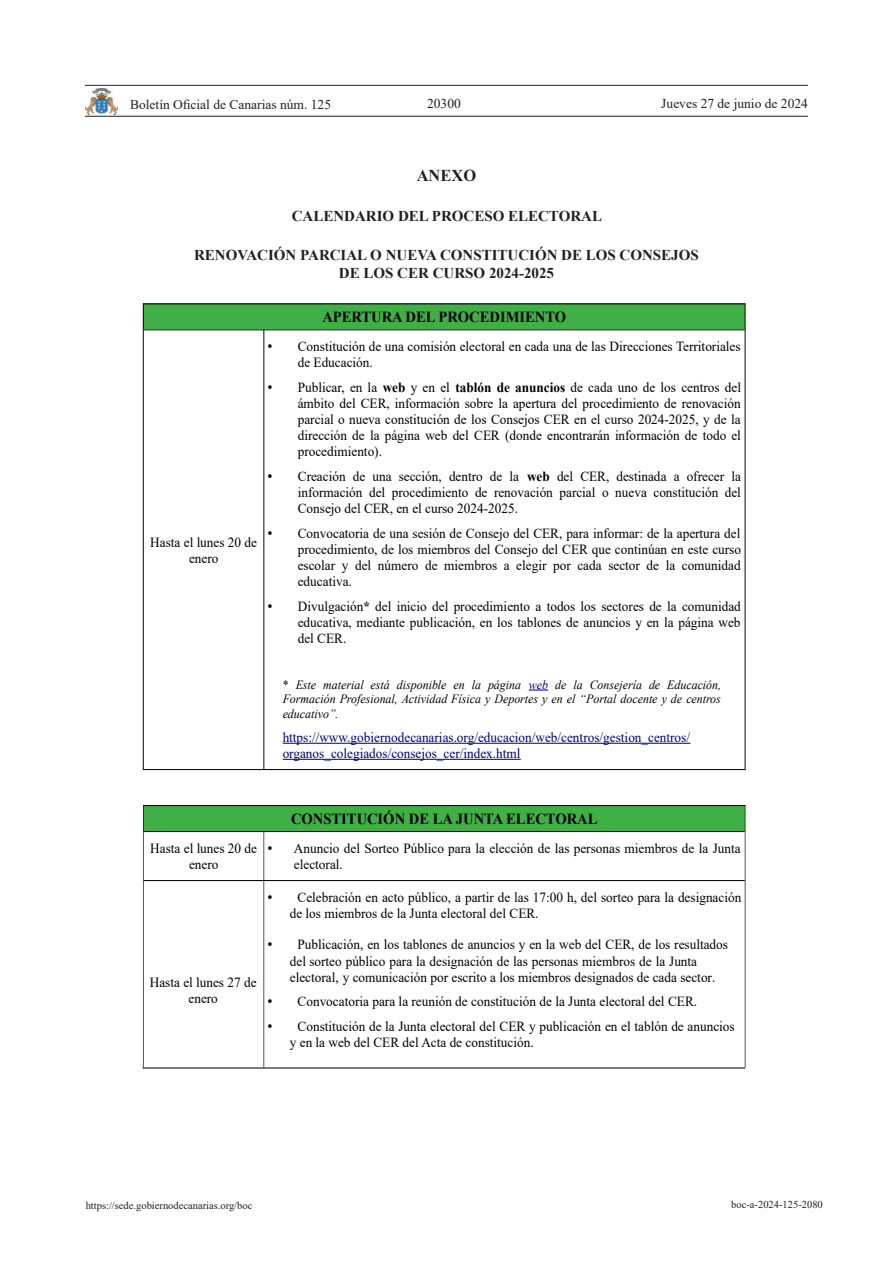
<style>
.page{position:relative;width:893px;height:1263px;background:#fff}
.page>*{position:absolute;margin:0;border:0;box-sizing:border-box;transform-origin:0 0}
.t1{font:700 19.5px "Times New Roman";color:#000;scale:.95 1}
.t2{font:700 16.5px "Times New Roman";color:#231f20}
.t3{font:700 15.3px "Times New Roman";letter-spacing:-.005em;color:#000;scale:.95 1}
.t4{font:700 15px/18px "Times New Roman";color:#231f20;text-align:center}
.t5{font:13.95px/16.2px "Times New Roman";color:#000;scale:.95 1}
.t6{font:13.95px/16px "Times New Roman";color:#000080;scale:.95 1}
.t7{font:13.5px "Times New Roman";color:#231f20}
.t8{font:italic 12.6px/14.4px "Times New Roman";color:#000;text-align:justify;scale:.95 1}
.t9{font:10.5px "Times New Roman";color:#221e1f}
.t10{font:10.5px "Times New Roman";color:#231f20}
.s1{font-weight:700}
.s2{font-style:normal}
.s3{color:#000080}
</style>
<div class="page">
<hr style="left:85px;top:85px;width:723px;height:1px;background:#231f20">
<hr style="left:85px;top:116px;width:723px;height:1px;background:#231f20">
<img style="left:85px;top:89px;width:32px;height:26px">
<div style="left:143px;top:303px;width:602px;height:26px;background:#3faf46"></div>
<div style="left:143px;top:805px;width:602px;height:26px;background:#3faf46"></div>
<hr style="left:143px;top:304px;width:602px;height:1px;background:#000">
<hr style="left:144px;top:329px;width:601px;height:1px;background:#000">
<hr style="left:143px;top:769px;width:602px;height:1px;background:#000">
<hr style="left:143px;top:303px;width:1px;height:467px;background:#000">
<hr style="left:263px;top:329px;width:1px;height:440px;background:#000">
<hr style="left:745px;top:303px;width:1px;height:467px;background:#000">
<svg style="left:529px;top:690px;width:19px;height:1px"></svg>
<hr style="left:283px;top:743px;width:407px;height:1px;background:#000080">
<hr style="left:283px;top:759px;width:238px;height:1px;background:#000080">
<hr style="left:143px;top:805px;width:602px;height:1px;background:#000">
<hr style="left:144px;top:831px;width:601px;height:1px;background:#000">
<hr style="left:144px;top:880px;width:601px;height:1px;background:#000">
<hr style="left:143px;top:806px;width:1px;height:262px;background:#000">
<hr style="left:263px;top:832px;width:1px;height:235px;background:#000">
<hr style="left:745px;top:805px;width:1px;height:263px;background:#000">
<hr style="left:142px;top:1068px;width:603px;height:1px;background:#000">
<p class="t7" style="left:130px;top:94px;width:202px">Boletín Oficial de Canarias núm. 125</p>
<p class="t7" style="left:661px;top:94px;width:148px">Jueves 27 de junio de 2024</p>
<p class="t7" style="left:427px;top:94px;width:35px">20300</p>
<p class="t2" style="left:417px;top:170px;width:61px">ANEXO</p>
<p class="t4" style="left:292px;top:208px;width:312px">CALENDARIO DEL PROCESO ELECTORAL</p>
<p class="t4" style="left:194px;top:247px;width:506px">RENOVACIÓN PARCIAL O NUEVA CONSTITUCIÓN DE LOS CONSEJOS<br>DE LOS CER CURSO 2024-2025</p>
<p class="t3" style="left:418px;top:176px;width:57px">ANEXO</p>
<h1 class="t1" style="left:252px;top:211px;width:406px">CALENDARIO DEL PROCESO ELECTORAL</h1>
<p class="t3" style="left:385px;top:251px;width:126px">CURSO 2024-2025</p>
<p class="t5" style="left:150px;top:535px;width:114px;text-align:center">Hasta el lunes 20 de enero</p>
<p class="t3" style="left:322px;top:309px;width:258px">APERTURA DEL PROCEDIMIENTO</p>
<p class="t5" style="left:298px;top:340px;width:468px;text-indent:-30px">• Constitución de una comisión electoral en cada una de las Direcciones Territoriales de Educación.</p>
<p class="t5" style="left:298px;top:380px;width:468px;text-align:justify;text-indent:-30px">• Publicar, en la <span class="s1">web</span> y en el <span class="s1">tablón de anuncios</span> de cada uno de los centros del ámbito del CER, información sobre la apertura del procedimiento de renovación parcial o nueva constitución de los Consejos CER en el curso 2024-2025, y de la dirección de la página web del CER (donde encontrarán información de todo el procedimiento).</p>
<p class="t5" style="left:298px;top:470px;width:468px;text-align:justify;text-indent:-30px">• Creación de una sección, dentro de la <span class="s1">web</span> del CER, destinada a ofrecer la información del procedimiento de renovación parcial o nueva constitución del Consejo del CER, en el curso 2024-2025.</p>
<p class="t5" style="left:298px;top:526px;width:468px;text-align:justify;text-indent:-30px">• Convocatoria de una sesión de Consejo del CER, para informar: de la apertura del procedimiento, de los miembros del Consejo del CER que continúan en este curso escolar y del número de miembros a elegir por cada sector de la comunidad educativa.</p>
<p class="t5" style="left:298px;top:599px;width:468px;text-align:justify;text-indent:-30px">• Divulgación<span class="s1">*</span> del inicio del procedimiento a todos los sectores de la comunidad educativa, mediante publicación, en los tablones de anuncios y en la página web del CER.</p>
<p class="t8" style="left:283px;top:679px;width:463px"><span class="s2">*</span> Este material está disponible en la página <span class="s3">web</span> de la Consejería de Educación, Formación Profesional, Actividad Física y Deportes y en el “Portal docente y de centros educativo”.</p>
<p class="t6" style="left:283px;top:731px;width:430px">https://www.gobiernodecanarias.org/educacion/web/centros/gestion_centros/ organos_colegiados/consejos_cer/index.html</p>
<p class="t3" style="left:291px;top:810px;width:324px">CONSTITUCIÓN DE LA JUNTA ELECTORAL</p>
<p class="t5" style="left:150px;top:841px;width:114px;text-align:center">Hasta el lunes 20 de enero</p>
<p class="t5" style="left:294px;top:841px;width:472px;text-indent:-26px">• Anuncio del Sorteo Público para la elección de las personas miembros de la Junta electoral.</p>
<p class="t5" style="left:150px;top:976px;width:114px;text-align:center">Hasta el lunes 27 de enero</p>
<p class="t5" style="left:290px;top:890px;width:477px;text-indent:-22px">• Celebración en acto público, a partir de las 17:00 h, del sorteo para la designación de los miembros de la Junta electoral del CER.</p>
<p class="t5" style="left:290px;top:938px;width:463px;text-indent:-22px">• Publicación, en los tablones de anuncios y en la web del CER, de los resultados del sorteo público para la designación de las personas miembros de la Junta electoral, y comunicación por escrito a los miembros designados de cada sector.</p>
<p class="t5" style="left:268px;top:995px;width:454px">• Convocatoria para la reunión de constitución de la Junta electoral del CER.</p>
<p class="t5" style="left:290px;top:1019px;width:470px;text-indent:-22px">• Constitución de la Junta electoral del CER y publicación en el tablón de anuncios y en la web del CER del Acta de constitución.</p>
<p class="t9" style="left:86px;top:1201px;width:168px">https://sede.gobiernodecanarias.org/boc</p>
<p class="t10" style="left:731px;top:1198px;width:93px">boc-a-2024-125-2080</p>
</div>
